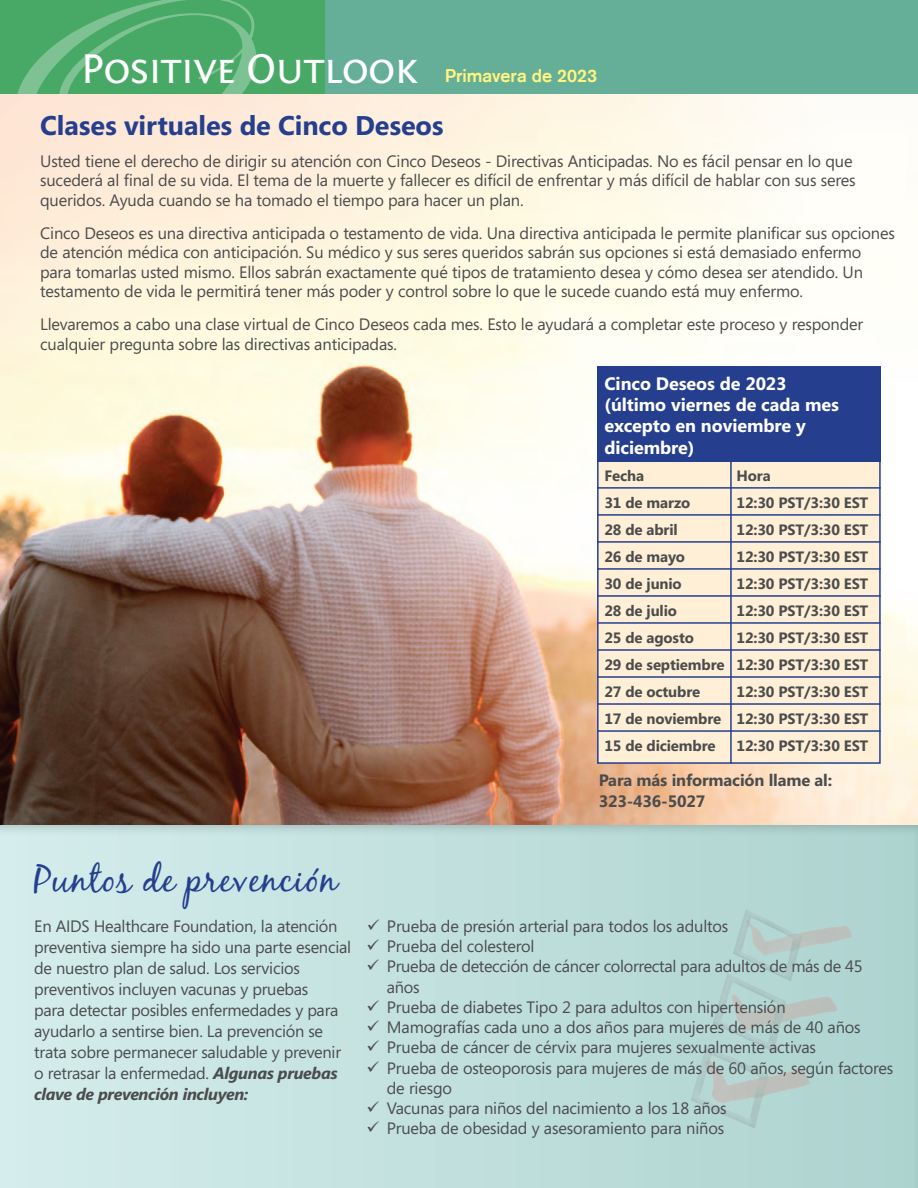
<style>
.page{position:relative;width:918px;height:1188px;background:#fff}
.page>*{position:absolute;margin:0;border:0;box-sizing:border-box;transform-origin:0 0}
.t1{font:43.5px "Fontin Sans Small Caps";letter-spacing:-.02em;color:#fff}
.t2{font:37.5px "Black Jack";letter-spacing:.025em;color:#253f8e}
.t3{font:700 27px "Segoe";letter-spacing:-.005em;color:#253f8e}
.t4{font:700 18px/21.1px "Segoe";letter-spacing:-.005em;color:#fff}
.t5{font:700 18px "Akzidenz Grotesk";color:#fff57f}
.t6{font:16.5px/20.2px "Segoe";letter-spacing:-.01em;color:#4b4c4d}
.t7{font:700 16.5px/21px "Segoe";letter-spacing:-.01em;color:#4b4c4d}
.t8{font:700 15px/27px "Segoe";letter-spacing:-.01em;color:#4b4c4d;text-align:justify}
.s1{font-weight:700;font-style:italic}
</style>
<div class="page">
<div style="left:0;top:0;width:917px;height:94px;background:#65af99"></div>
<div style="left:0;top:0;width:324px;height:94px;background:#48a966"></div>
<svg style="left:17px;top:0;width:239px;height:94px"></svg>
<img style="left:0;top:94px;width:917px;height:719px">
<div style="left:0;top:813px;width:917px;height:374px;background:#231f20;opacity:.2"></div>
<img style="left:571px;top:823px;width:346px;height:364px">
<div style="left:597px;top:366px;width:283px;height:397px;background:#feefd6;border:2px solid #253f8e"></div>
<div style="left:597px;top:366px;width:283px;height:96px;background:#253f8e"></div>
<hr style="left:597px;top:514px;width:283px;height:1px;background:#253f8e">
<hr style="left:597px;top:487px;width:283px;height:1px;background:#253f8e">
<hr style="left:597px;top:541px;width:283px;height:1px;background:#253f8e">
<hr style="left:597px;top:568px;width:283px;height:1px;background:#253f8e">
<hr style="left:597px;top:595px;width:283px;height:1px;background:#253f8e">
<hr style="left:597px;top:622px;width:283px;height:1px;background:#253f8e">
<hr style="left:597px;top:649px;width:283px;height:1px;background:#253f8e">
<hr style="left:597px;top:676px;width:283px;height:1px;background:#253f8e">
<hr style="left:597px;top:703px;width:283px;height:1px;background:#253f8e">
<hr style="left:597px;top:730px;width:283px;height:1px;background:#253f8e">
<hr style="left:730px;top:459px;width:1px;height:304px;background:#253f8e">
<svg style="left:368px;top:918px;width:11px;height:11px"></svg>
<svg style="left:368px;top:939px;width:11px;height:10px"></svg>
<svg style="left:368px;top:959px;width:11px;height:11px"></svg>
<svg style="left:368px;top:999px;width:11px;height:11px"></svg>
<svg style="left:368px;top:1020px;width:11px;height:10px"></svg>
<svg style="left:367px;top:1040px;width:12px;height:11px"></svg>
<svg style="left:367px;top:1060px;width:12px;height:11px"></svg>
<svg style="left:367px;top:1101px;width:12px;height:10px"></svg>
<svg style="left:367px;top:1121px;width:12px;height:11px"></svg>
<h1 class="t1" style="left:81px;top:44px;width:339px">Positive Outlook</h1>
<p class="t5" style="left:445px;top:64px;width:153px">Primavera de 2023</p>
<h3 class="t3" style="left:40px;top:106px;width:405px">Clases virtuales de Cinco Deseos</h3>
<p class="t6" style="left:40px;top:151px;width:816px;line-height:19.5px">Usted tiene el derecho de dirigir su atención con Cinco Deseos - Directivas Anticipadas. No es fácil pensar en lo que sucederá al final de su vida. El tema de la muerte y fallecer es difícil de enfrentar y más difícil de hablar con sus seres queridos. Ayuda cuando se ha tomado el tiempo para hacer un plan.</p>
<p class="t6" style="left:40px;top:223px;width:856px;line-height:19.5px">Cinco Deseos es una directiva anticipada o testamento de vida. Una directiva anticipada le permite planificar sus opciones de atención médica con anticipación. Su médico y sus seres queridos sabrán sus opciones si está demasiado enfermo para tomarlas usted mismo. Ellos sabrán exactamente qué tipos de tratamiento desea y cómo desea ser atendido. Un testamento de vida le permitirá tener más poder y control sobre lo que le sucede cuando está muy enfermo.</p>
<p class="t6" style="left:40px;top:314px;width:824px;line-height:19.5px">Llevaremos a cabo una clase virtual de Cinco Deseos cada mes. Esto le ayudará a completar este proceso y responder cualquier pregunta sobre las directivas anticipadas.</p>
<h2 class="t2" style="left:34px;top:855px;width:304px">Puntos de prevención</h2>
<p class="t6" style="left:34px;top:915px;width:318px;line-height:21px">En AIDS Healthcare Foundation, la atención preventiva siempre ha sido una parte esencial de nuestro plan de salud. Los servicios preventivos incluyen vacunas y pruebas<br>para detectar posibles enfermedades y para ayudarlo a sentirse bien. La prevención se trata sobre permanecer saludable y prevenir o retrasar la enfermedad. <span class="s1">Algunas pruebas clave de prevención incluyen:</span></p>
<p class="t4" style="left:604px;top:372px;width:236px">Cinco Deseos de 2023 (último viernes de cada mes excepto en noviembre y diciembre)</p>
<p class="t8" style="left:604px;top:461px;width:41px">Fecha</p>
<p class="t8" style="left:736px;top:461px;width:36px">Hora</p>
<p class="t8" style="left:604px;top:488px;width:87px">31 de marzo</p>
<p class="t8" style="left:736px;top:488px;width:133px">12:30 PST/3:30 EST</p>
<p class="t8" style="left:604px;top:515px;width:75px">28 de abril</p>
<p class="t8" style="left:736px;top:515px;width:133px">12:30 PST/3:30 EST</p>
<p class="t8" style="left:604px;top:542px;width:82px">26 de mayo</p>
<p class="t8" style="left:736px;top:542px;width:133px">12:30 PST/3:30 EST</p>
<p class="t8" style="left:604px;top:569px;width:79px">30 de junio</p>
<p class="t8" style="left:736px;top:569px;width:133px">12:30 PST/3:30 EST</p>
<p class="t8" style="left:604px;top:596px;width:74px">28 de julio</p>
<p class="t8" style="left:736px;top:596px;width:133px">12:30 PST/3:30 EST</p>
<p class="t8" style="left:604px;top:623px;width:91px">25 de agosto</p>
<p class="t8" style="left:604px;top:623px;width:265px;text-indent:132px">12:30 PST/3:30 EST 29 de septiembre 12:30 PST/3:30 EST 27 de octubre</p>
<p class="t8" style="left:604px;top:677px;width:265px;text-indent:132px">12:30 PST/3:30 EST 17 de noviembre 12:30 PST/3:30 EST 15 de diciembre</p>
<p class="t8" style="left:736px;top:731px;width:133px">12:30 PST/3:30 EST</p>
<p class="t7" style="left:598px;top:768px;width:235px">Para más información llame al:<br>323-436-5027</p>
<p class="t6" style="left:386px;top:915px;width:508px">Prueba de presión arterial para todos los adultos<br>Prueba del colesterol<br>Prueba de detección de cáncer colorrectal para adultos de más de 45 años<br>Prueba de diabetes Tipo 2 para adultos con hipertensión<br>Mamografías cada uno a dos años para mujeres de más de 40 años Prueba de cáncer de cérvix para mujeres sexualmente activas<br>Prueba de osteoporosis para mujeres de más de 60 años, según factores de riesgo<br>Vacunas para niños del nacimiento a los 18 años<br>Prueba de obesidad y asesoramiento para niños</p>
</div>
